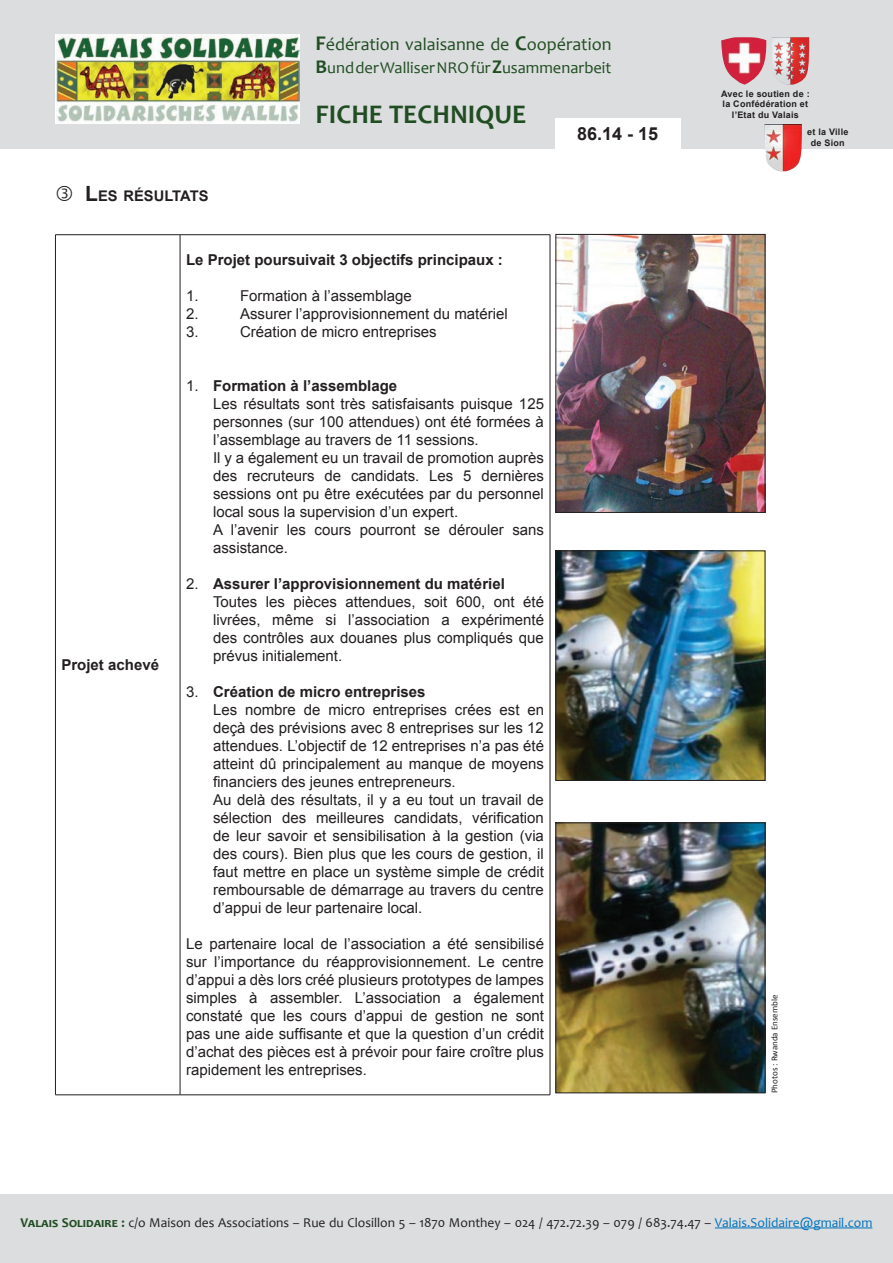
<style>
.page{position:relative;width:893px;height:1263px;background:#fff}
.page>*{position:absolute;margin:0;border:0;box-sizing:border-box;transform-origin:0 0}
.t1{font:700 27px "Candara";color:#214d22}
.t2{font:18px "Candara";color:#214d22}
.t3{font:700 18px "Arial";color:#231f20}
.t4{font:16.5px "Candara";color:#214d22}
.t5{font:15px/18px "Arial";color:#231f20}
.t6{font:700 15px "Arial";color:#231f20}
.t7{font:700 14.7px "Arial";color:#231f20}
.t8{font:13.5px "Candara";color:#231f20}
.t9{font:700 9px/10.8px "Arial";letter-spacing:.025em;color:#231f20;text-align:center}
.t10{font:9px "Calibri";color:#231f20}
.s1{font-size:21px}
.s2{font-weight:700;font-size:21px}
.s3{font-weight:700;font-size:19.5px}
.s4{font-weight:700}
.s5{font-weight:700;color:#214d22}
.s6{color:#0072bc}
</style>
<div class="page">
<div style="left:0;top:0;width:893px;height:149px;background:#dbddde"></div>
<img style="left:57px;top:34px;width:243px;height:90px">
<img style="left:721px;top:37px;width:45px;height:48px">
<img style="left:772px;top:37px;width:37px;height:48px">
<hr style="left:55px;top:234px;width:125px;height:1px;background:#231f20">
<hr style="left:55px;top:235px;width:1px;height:860px;background:#231f20">
<hr style="left:180px;top:234px;width:370px;height:1px;background:#231f20">
<hr style="left:180px;top:235px;width:1px;height:860px;background:#231f20">
<hr style="left:550px;top:235px;width:1px;height:860px;background:#231f20">
<hr style="left:55px;top:1094px;width:125px;height:1px;background:#231f20">
<hr style="left:180px;top:1094px;width:370px;height:1px;background:#231f20">
<div style="left:0;top:1195px;width:893px;height:68px;background:#dbddde"></div>
<img style="left:557px;top:552px;width:206px;height:227px">
<div style="left:555px;top:550px;width:210px;height:231px;border:1px solid #231f20"></div>
<div style="left:555px;top:118px;width:125px;height:31px;background:#fff"></div>
<img style="left:557px;top:824px;width:206px;height:267px">
<div style="left:555px;top:822px;width:210px;height:271px;border:1px solid #231f20"></div>
<img style="left:557px;top:236px;width:206px;height:275px">
<div style="left:555px;top:234px;width:210px;height:279px;border:1px solid #231f20"></div>
<img style="left:765px;top:124px;width:37px;height:47px">
<hr style="left:715px;top:1228px;width:157px;height:1px;background:#0072bc">
<p class="t7" style="left:85px;top:186px;width:125px"><span class="s1">L</span>ES RÉSULTATS</p>
<p class="t2" style="left:316px;top:32px;width:297px"><span class="s2">F</span>édération valaisanne de <span class="s2">C</span>oopération</p>
<p class="t4" style="left:316px;top:57px;width:297px"><span class="s3">B</span>und der Walliser NRO für <span class="s3">Z</span>usammenarbeit</p>
<h1 class="t1" style="left:316px;top:98px;width:212px">FICHE TECHNIQUE</h1>
<p class="t3" style="left:577px;top:122px;width:83px">86.14 - 15</p>
<p class="t6" style="left:61px;top:655px;width:99px">Projet achevé</p>
<p class="t6" style="left:186px;top:250px;width:318px">Le Projet poursuivait 3 objectifs principaux :</p>
<p class="t5" style="left:186px;top:287px;width:14px">1.</p>
<p class="t5" style="left:240px;top:287px;width:173px">Formation à l’assemblage</p>
<p class="t5" style="left:186px;top:305px;width:14px">2.</p>
<p class="t5" style="left:240px;top:305px;width:269px">Assurer l’approvisionnement du matériel</p>
<p class="t5" style="left:186px;top:323px;width:14px">3.</p>
<p class="t5" style="left:240px;top:323px;width:198px">Création de micro entreprises</p>
<p class="t5" style="left:213px;top:377px;width:332px;text-indent:-27px">1. <span class="s4">Formation à l’assemblage<br></span>Les résultats sont très satisfaisants puisque 125 personnes (sur 100 attendues) ont été formées à l’assemblage au travers de 11 sessions.<br>Il y a également eu un travail de promotion auprès des recruteurs de candidats. Les 5 dernières sessions ont pu être exécutées par du personnel local sous la supervision d’un expert.<br>A l’avenir les cours pourront se dérouler sans assistance.</p>
<p class="t5" style="left:213px;top:575px;width:332px;text-indent:-27px">2. <span class="s4">Assurer l’approvisionnement du matériel </span>Toutes les pièces attendues, soit 600, ont été livrées, même si l’association a expérimenté des contrôles aux douanes plus compliqués que prévus initialement.</p>
<p class="t5" style="left:213px;top:683px;width:332px;text-indent:-27px">3. <span class="s4">Création de micro entreprises<br></span>Les nombre de micro entreprises crées est en deçà des prévisions avec 8 entreprises sur les 12 attendues. L’objectif de 12 entreprises n’a pas été atteint dû principalement au manque de moyens financiers des jeunes entrepreneurs.<br>Au delà des résultats, il y a eu tout un travail de sélection des meilleures candidats, vérification de leur savoir et sensibilisation à la gestion (via des cours). Bien plus que les cours de gestion, il faut mettre en place un système simple de crédit remboursable de démarrage au travers du centre d’appui de leur partenaire local.</p>
<p class="t5" style="left:186px;top:935px;width:359px;text-align:justify">Le partenaire local de l’association a été sensibilisé sur l’importance du réapprovisionnement. Le centre d’appui a dès lors créé plusieurs prototypes de lampes simples à assembler. L’association a également constaté que les cours d’appui de gestion ne sont pas une aide suffisante et que la question d’un crédit d’achat des pièces est à prévoir pour faire croître plus rapidement les entreprises.</p>
<p class="t9" style="left:721px;top:88px;width:90px">Avec le soutien de : la Confédération et l’Etat du Valais</p>
<p class="t9" style="left:807px;top:127px;width:43px">et la Ville de Sion</p>
<p class="t10" style="left:769px;top:1093px;width:100px;rotate:-90deg">Photos : Rwanda Ensemble</p>
<p class="t8" style="left:21px;top:1214px;width:853px"><span class="s5">Valais Solidaire :</span> c/o Maison des Associations – Rue du Closillon 5 – 1870 Monthey – 024 / 472.72.39 – 079 / 683.74.47 – <span class="s6">Valais.Solidaire@gmail.com</span></p>
</div>
